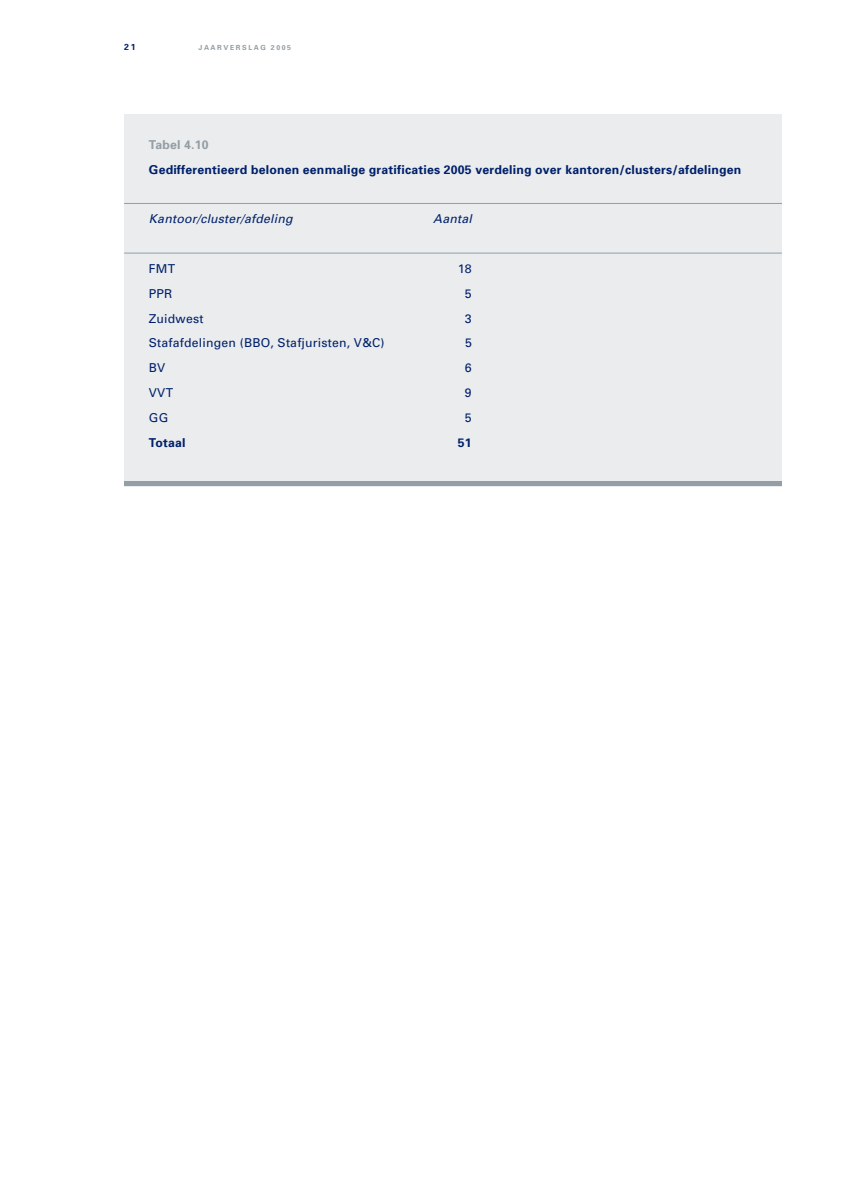
<style>
.page{position:relative;width:844px;height:1191px;background:#fff}
.page>*{position:absolute;margin:0;border:0;box-sizing:border-box;transform-origin:0 0}
.t1{font:700 12.25px "Univers";letter-spacing:.015em;color:#00206b}
.t2{font:12.25px "Univers";letter-spacing:.015em;color:#00206b}
.t3{font:italic 12.25px "Univers";letter-spacing:.015em;color:#00206b}
.t4{font:700 12.25px "Univers";letter-spacing:.015em;color:#949ea5}
.t5{font:700 8.75px "Univers";color:#00206b}
.t6{font:700 7px "Univers";letter-spacing:.22em;color:#949ea5}
</style>
<div class="page">
<div style="left:124px;top:114px;width:657px;height:372px;background:#eaeced"></div>
<div style="left:124px;top:481px;width:657px;height:5px;background:#949ea5"></div>
<hr style="left:124px;top:203px;width:657px;height:1px;background:#949ea5">
<hr style="left:124px;top:253px;width:657px;height:1px;background:#949ea5">
<p class="t5" style="left:124px;top:43px;width:13px">21</p>
<p class="t6" style="left:198px;top:45px;width:94px">JAARVERSLAG 2005</p>
<p class="t4" style="left:149px;top:140px;width:61px">Tabel 4.10</p>
<p class="t1" style="left:149px;top:165px;width:593px">Gedifferentieerd belonen eenmalige gratificaties 2005 verdeling over kantoren/clusters/afdelingen</p>
<p class="t3" style="left:149px;top:214px;width:145px">Kantoor/cluster/afdeling</p>
<p class="t3" style="left:433px;top:214px;width:40px">Aantal</p>
<p class="t2" style="left:149px;top:264px;width:28px">FMT</p>
<p class="t2" style="left:457px;top:264px;width:15px">18</p>
<p class="t2" style="left:149px;top:289px;width:25px">PPR</p>
<p class="t2" style="left:464px;top:289px;width:8px">5</p>
<p class="t2" style="left:149px;top:314px;width:56px">Zuidwest</p>
<p class="t2" style="left:464px;top:314px;width:8px">3</p>
<p class="t2" style="left:149px;top:338px;width:237px">Stafafdelingen (BBO, Stafjuristen, V&amp;C)</p>
<p class="t2" style="left:465px;top:338px;width:8px">5</p>
<p class="t2" style="left:149px;top:363px;width:18px">BV</p>
<p class="t2" style="left:464px;top:363px;width:8px">6</p>
<p class="t2" style="left:149px;top:388px;width:26px">VVT</p>
<p class="t2" style="left:464px;top:388px;width:8px">9</p>
<p class="t2" style="left:149px;top:413px;width:21px">GG</p>
<p class="t2" style="left:464px;top:413px;width:8px">5</p>
<p class="t1" style="left:149px;top:438px;width:38px">Totaal</p>
<p class="t1" style="left:457px;top:438px;width:15px">51</p>
</div>
